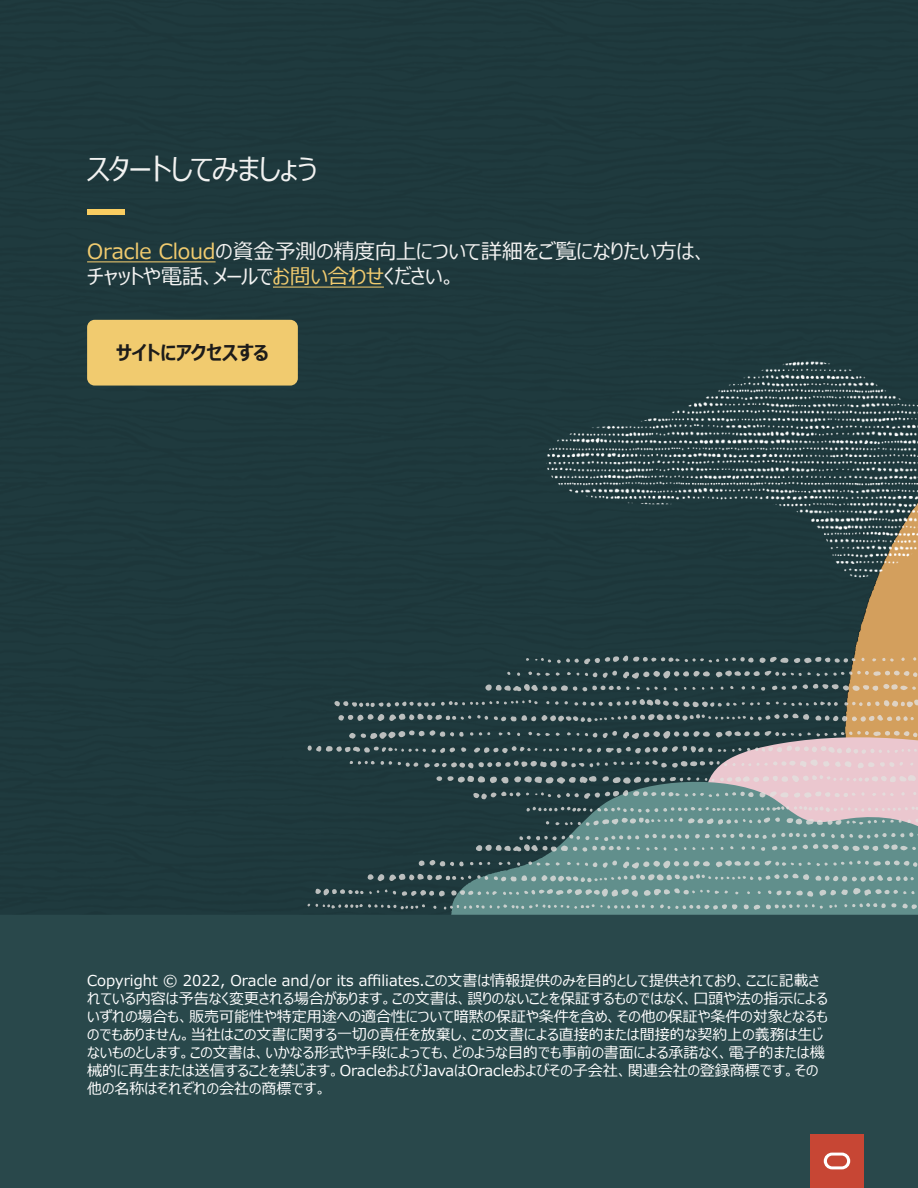
<style>
.page{position:relative;width:918px;height:1188px;background:#fff}
.page>*{position:absolute;margin:0;border:0;box-sizing:border-box;transform-origin:0 0}
.t1{font:30px "Meiryo UI";letter-spacing:-.04em;color:#f2f2f1}
.t2{font:21px/25.2px "Meiryo UI";letter-spacing:-.01em;color:#f2f2f1}
.t3{font:700 19.5px "Meiryo UI";letter-spacing:-.02em;color:#1d1c1a}
.t4{font:15px/18px "Meiryo UI";color:#fff}
.s1{color:#f1cb6f}
</style>
<div class="page">
<div style="left:0;top:0;width:918px;height:915px;background:#1e393d"></div>
<img style="left:846px;top:621px;width:72px;height:34px">
<hr style="left:87px;top:261px;width:129px;height:1px;background:#f1cb6f">
<hr style="left:273px;top:287px;width:111px;height:1px;background:#f1cb6f">
<div style="left:87px;top:209px;width:38px;height:5px;background:#f9cd61"></div>
<div style="left:87px;top:320px;width:211px;height:66px;background:#f1cb6f;border-radius:8px"></div>
<img style="left:540px;top:320px;width:378px;height:301px">
<svg style="left:307px;top:655px;width:611px;height:260px;fill:#1f3a3e"></svg>
<div style="left:0;top:915px;width:918px;height:273px;background:#29484b"></div>
<div style="left:810px;top:1134px;width:54px;height:54px;background:#c74634"></div>
<svg style="left:824px;top:1153px;width:26px;height:16px"></svg>
<h1 class="t1" style="left:87px;top:148px;width:231px">スタートしてみましょう</h1>
<h2 class="t2" style="left:87px;top:240px;width:622px"><span class="s1">Oracle Cloud</span>の資金予測の精度向上について詳細をご覧になりたい方は、チャットや電話、メールで<span class="s1">お問い合わせ</span>ください。</h2>
<h3 class="t3" style="left:116px;top:339px;width:154px">サイトにアクセスする</h3>
<p class="t4" style="left:87px;top:973px;width:742px">Copyright © 2022, Oracle and/or its affiliates.この文書は情報提供のみを目的として提供されており、ここに記載されている内容は予告なく変更される場合があります。この文書は、誤りのないことを保証するものではなく、口頭や法の指示によるいずれの場合も、販売可能性や特定用途への適合性について暗黙の保証や条件を含め、その他の保証や条件の対象となるものでもありません。当社はこの文書に関する一切の責任を放棄し、この文書による直接的または間接的な契約上の義務は生じないものとします。この文書は、いかなる形式や手段によっても、どのような目的でも事前の書面による承諾なく、電子的または機械的に再生または送信することを禁じます。OracleおよびJavaはOracleおよびその子会社、関連会社の登録商標です。その他の名称はそれぞれの会社の商標です。</p>
</div>
